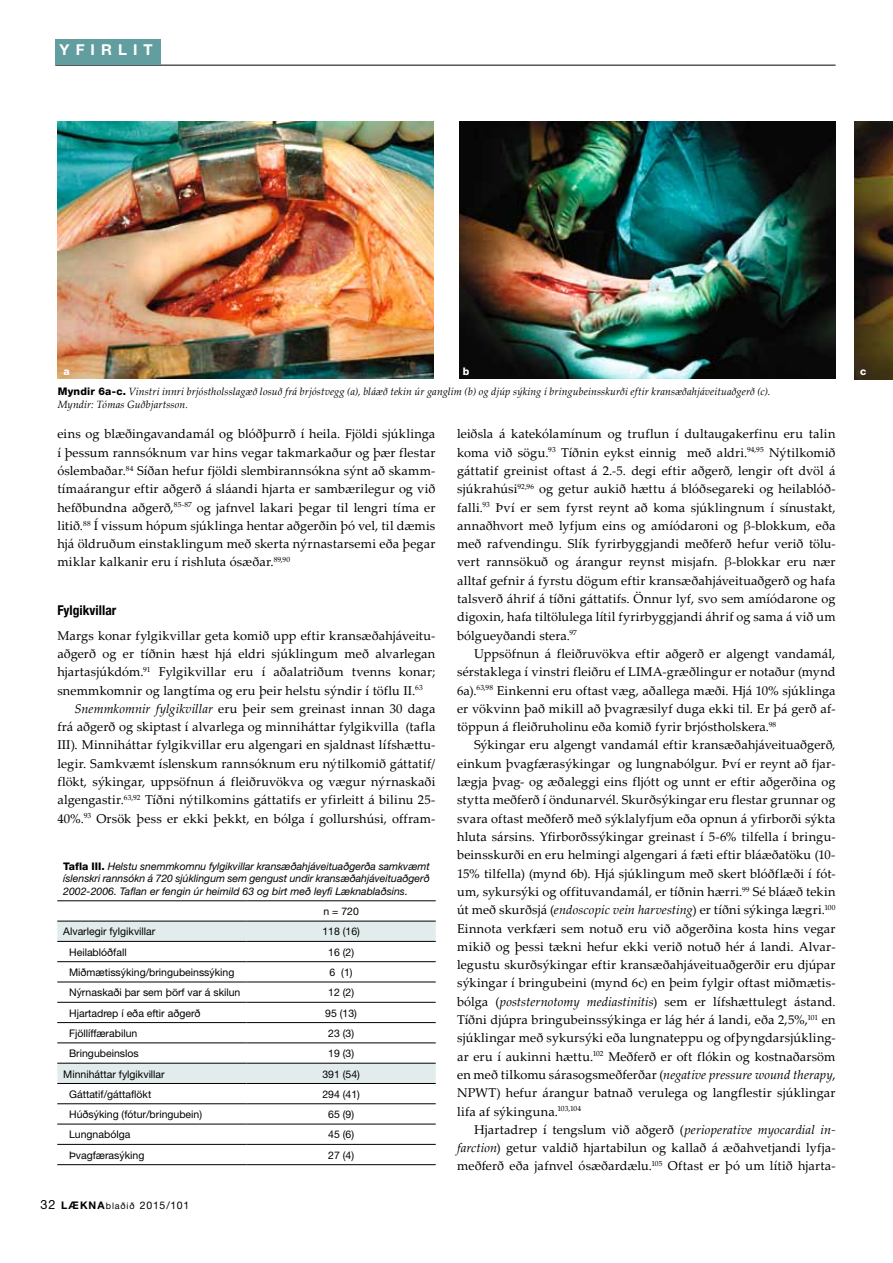
<style>
.page{position:relative;width:893px;height:1263px;background:#fff}
.page>*{position:absolute;margin:0;border:0;box-sizing:border-box;transform-origin:0 0}
.t1{font:700 15px "Helvetica Neue";color:#fff}
.t2{font:700 condensed 13.5px "Helvetica Neue";color:#000}
.t3{font:12.75px/18.3px "Palatino Linotype";letter-spacing:.01em;color:#000;text-align:justify}
.t4{font:10.5px "Helvetica Neue";color:#000}
.t5{font:italic 10.5px/12.5px "Helvetica Neue";color:#000;text-align:justify}
.t6{font:italic 10.5px/13.5px "Palatino Linotype";letter-spacing:.01em;color:#000}
.t7{font:800 10.5px "Helvetica Neue";color:#fff}
.s1{font-family:"Helvetica Neue";font-weight:800;font-style:normal}
.s2{font-style:italic}
.s3{font-weight:800;font-style:normal}
.s4{font-size:12.75px}
.s5{font-weight:700}
.s6{font-size:9px}
</style>
<div class="page">
<svg style="left:57px;top:922px;width:379px;height:161px"></svg>
<hr style="left:57px;top:900px;width:189px;height:1px;background:#000">
<hr style="left:246px;top:900px;width:190px;height:1px;background:#000">
<hr style="left:57px;top:921px;width:189px;height:1px;background:#000">
<hr style="left:246px;top:921px;width:190px;height:1px;background:#000">
<hr style="left:57px;top:941px;width:189px;height:1px;background:#000">
<hr style="left:246px;top:941px;width:190px;height:1px;background:#000">
<hr style="left:57px;top:961px;width:189px;height:1px;background:#000">
<hr style="left:246px;top:961px;width:190px;height:1px;background:#000">
<hr style="left:57px;top:982px;width:189px;height:1px;background:#000">
<hr style="left:246px;top:982px;width:190px;height:1px;background:#000">
<hr style="left:57px;top:1002px;width:189px;height:1px;background:#000">
<hr style="left:246px;top:1002px;width:190px;height:1px;background:#000">
<hr style="left:57px;top:1022px;width:189px;height:1px;background:#000">
<hr style="left:246px;top:1022px;width:190px;height:1px;background:#000">
<hr style="left:57px;top:1043px;width:189px;height:1px;background:#000">
<hr style="left:246px;top:1043px;width:190px;height:1px;background:#000">
<hr style="left:57px;top:1063px;width:189px;height:1px;background:#000">
<hr style="left:246px;top:1063px;width:190px;height:1px;background:#000">
<hr style="left:57px;top:1083px;width:189px;height:1px;background:#000">
<hr style="left:246px;top:1083px;width:190px;height:1px;background:#000">
<hr style="left:57px;top:1103px;width:189px;height:1px;background:#000">
<hr style="left:246px;top:1103px;width:190px;height:1px;background:#000">
<hr style="left:57px;top:1124px;width:189px;height:1px;background:#000">
<hr style="left:246px;top:1124px;width:190px;height:1px;background:#000">
<hr style="left:57px;top:1144px;width:189px;height:1px;background:#000">
<hr style="left:246px;top:1144px;width:190px;height:1px;background:#000">
<hr style="left:57px;top:1164px;width:189px;height:1px;background:#000">
<hr style="left:246px;top:1164px;width:190px;height:1px;background:#000">
<img style="left:855px;top:122px;width:38px;height:257px">
<img style="left:459px;top:122px;width:377px;height:256px">
<img style="left:58px;top:122px;width:376px;height:256px">
<hr style="left:55px;top:65px;width:781px;height:1px;background:#000">
<div style="left:55px;top:39px;width:106px;height:26px;background:#629e9f"></div>
<p class="t1" style="left:59px;top:41px;width:95px">YFI RLI T</p>
<p class="t7" style="left:64px;top:365px;width:8px">a</p>
<p class="t7" style="left:463px;top:365px;width:8px">b</p>
<p class="t7" style="left:860px;top:365px;width:8px">c</p>
<p class="t6" style="left:58px;top:384px;width:714px"><span class="s1">Myndir 6a-c.</span> Vinstri innri brjóstholsslagæð losuð frá brjóstvegg (a), bláæð tekin úr ganglim (b) og djúp sýking í bringubeinsskurði eftir kransæðahjáveituaðgerð (c).<br>Myndir: Tómas Guðbjartsson.</p>
<p class="t3" style="left:57px;top:424px;width:380px">eins og blæðingavandamál og blóðþurrð í heila. Fjöldi sjúklinga í þessum rannsóknum var hins vegar takmarkaður og þær flestar óslembaðar.<sup>84</sup> Síðan hefur fjöldi slembirannsókna sýnt að skamm&shy;tímaárangur eftir aðgerð á sláandi hjarta er sambærilegur og við hefðbundna aðgerð,<sup>85-87</sup> og jafnvel lakari þegar til lengri tíma er litið.<sup>88</sup> Í vissum hópum sjúklinga hentar aðgerðin þó vel, til dæmis hjá öldruðum einstaklingum með skerta nýrnastarsemi eða þegar miklar kalkanir eru í rishluta ósæðar.<sup>89,90</sup></p>
<p class="t2" style="left:57px;top:602px;width:60px">Fylgikvillar</p>
<p class="t3" style="left:57px;top:626px;width:379px">Margs konar fylgikvillar geta komið upp eftir kransæðahjáveitu-</p>
<p class="t3" style="left:57px;top:644px;width:379px">aðgerð og er tíðnin hæst hjá eldri sjúklingum með alvarlegan</p>
<p class="t3" style="left:57px;top:662px;width:379px">hjartasjúkdóm.<sup>91</sup> Fylgikvillar eru í aðalatriðum tvenns konar;</p>
<p class="t3" style="left:57px;top:681px;width:367px">snemmkomnir og langtíma og eru þeir helstu sýndir í töflu II.<sup>63</sup></p>
<p class="t3" style="left:74px;top:699px;width:362px"><span class="s2">Snemmkomnir fylgikvillar</span> eru þeir sem greinast innan 30 daga</p>
<p class="t3" style="left:57px;top:717px;width:380px">frá aðgerð og skiptast í alvarlega og minniháttar fylgikvilla (tafla</p>
<p class="t3" style="left:57px;top:735px;width:379px">III). Minniháttar fylgikvillar eru algengari en sjaldnast lífshættu-</p>
<p class="t3" style="left:57px;top:754px;width:379px">legir. Samkvæmt íslenskum rannsóknum eru nýtilkomið gáttatif/</p>
<p class="t3" style="left:57px;top:772px;width:379px">flökt, sýkingar, uppsöfnun á fleiðruvökva og vægur nýrnaskaði</p>
<p class="t3" style="left:57px;top:790px;width:379px">algengastir.<sup>63,92</sup> Tíðni nýtilkomins gáttatifs er yfirleitt á bilinu 25-</p>
<p class="t3" style="left:57px;top:809px;width:380px">40%.<sup>93</sup> Orsök þess er ekki þekkt, en bólga í gollurshúsi, offram-</p>
<p class="t5" style="left:63px;top:860px;width:368px"><span class="s3">Tafla III.</span> Helstu snemmkomnu fylgikvillar kransæðahjáveituaðgerða samkvæmt íslenskri rannsókn á 720 sjúklingum sem gengust undir kransæðahjáveituaðgerð 2002-2006. Taflan er fengin úr heimild 63 og birt með leyfi Læknablaðsins.</p>
<p class="t4" style="left:323px;top:905px;width:37px">n = 720</p>
<p class="t4" style="left:63px;top:925px;width:94px">Alvarlegir fylgikvillar</p>
<p class="t4" style="left:322px;top:925px;width:39px">118 (16)</p>
<p class="t4" style="left:69px;top:946px;width:59px">Heilablóðfall</p>
<p class="t4" style="left:328px;top:946px;width:27px">16 (2)</p>
<p class="t4" style="left:69px;top:966px;width:167px">Miðmætissýking/bringubeinssýking</p>
<p class="t4" style="left:330px;top:966px;width:24px">6 (1)</p>
<p class="t4" style="left:69px;top:986px;width:173px">Nýrnaskaði þar sem þörf var á skilun</p>
<p class="t4" style="left:328px;top:986px;width:27px">12 (2)</p>
<p class="t4" style="left:69px;top:1006px;width:133px">Hjartadrep í eða eftir aðgerð</p>
<p class="t4" style="left:325px;top:1006px;width:33px">95 (13)</p>
<p class="t4" style="left:69px;top:1027px;width:70px">Fjöllíffærabilun</p>
<p class="t4" style="left:328px;top:1027px;width:27px">23 (3)</p>
<p class="t4" style="left:69px;top:1047px;width:71px">Bringubeinslos</p>
<p class="t4" style="left:328px;top:1047px;width:27px">19 (3)</p>
<p class="t4" style="left:63px;top:1067px;width:103px">Minniháttar fylgikvillar</p>
<p class="t4" style="left:322px;top:1067px;width:39px">391 (54)</p>
<p class="t4" style="left:69px;top:1088px;width:84px">Gáttatif/gáttaflökt</p>
<p class="t4" style="left:322px;top:1088px;width:39px">294 (41)</p>
<p class="t4" style="left:69px;top:1108px;width:135px">Húðsýking (fótur/bringubein)</p>
<p class="t4" style="left:328px;top:1108px;width:27px">65 (9)</p>
<p class="t4" style="left:69px;top:1128px;width:63px">Lungnabólga</p>
<p class="t4" style="left:328px;top:1128px;width:27px">45 (6)</p>
<p class="t4" style="left:69px;top:1149px;width:77px">Þvagfærasýking</p>
<p class="t4" style="left:328px;top:1149px;width:27px">27 (4)</p>
<p class="t4" style="left:40px;top:1199px;width:150px"><span class="s4">32</span> <span class="s5">LÆKNA</span><span class="s6">blaðið</span> 2015/101</p>
<p class="t3" style="left:457px;top:424px;width:380px">leiðsla á katekólamínum og truflun í dultaugakerfinu eru talin koma við sögu.<sup>93</sup> Tíðnin eykst einnig með aldri.<sup>94,95</sup> Nýtilkomið gáttatif greinist oftast á 2.-5. degi eftir aðgerð, lengir oft dvöl á sjúkrahúsi<sup>92,96</sup> og getur aukið hættu á blóðsegareki og heilablóð&shy;falli.<sup>93</sup> Því er sem fyrst reynt að koma sjúklingnum í sínustakt, annaðhvort með lyfjum eins og amíódaroni og β-blokkum, eða með rafvendingu. Slík fyrirbyggjandi meðferð hefur verið tölu&shy;vert rannsökuð og árangur reynst misjafn. β-blokkar eru nær alltaf gefnir á fyrstu dögum eftir kransæðahjáveituaðgerð og hafa talsverð áhrif á tíðni gáttatifs. Önnur lyf, svo sem amíódarone og digoxin, hafa tiltölulega lítil fyrirbyggjandi áhrif og sama á við um bólgueyðandi stera.<sup>97</sup></p>
<p class="t3" style="left:457px;top:644px;width:380px;text-indent:17px">Uppsöfnun á fleiðruvökva eftir aðgerð er algengt vandamál, sérstaklega í vinstri fleiðru ef LIMA-græðlingur er notaður (mynd 6a).<sup>63,98</sup> Einkenni eru oftast væg, aðallega mæði. Hjá 10% sjúklinga er vökvinn það mikill að þvagræsilyf duga ekki til. Er þá gerð af&shy;töppun á fleiðruholinu eða komið fyrir brjóstholskera.<sup>98</sup></p>
<p class="t3" style="left:457px;top:735px;width:380px;text-indent:17px">Sýkingar eru algengt vandamál eftir kransæðahjáveituaðgerð, einkum þvagfærasýkingar og lungnabólgur. Því er reynt að fjar&shy;lægja þvag- og æðaleggi eins fljótt og unnt er eftir aðgerðina og stytta meðferð í öndunarvél. Skurðsýkingar eru flestar grunnar og svara oftast meðferð með sýklalyfjum eða opnun á yfirborði sýkta hluta sársins. Yfirborðssýkingar greinast í 5-6% tilfella í bringu&shy;beinsskurði en eru helmingi algengari á fæti eftir bláæðatöku (10- 15% tilfella) (mynd 6b). Hjá sjúklingum með skert blóðflæði í fót&shy;um, sykursýki og offituvandamál, er tíðnin hærri.<sup>99</sup> Sé bláæð tekin út með skurðsjá (<span class="s2">endoscopic vein harvesting</span>) er tíðni sýkinga lægri.<sup>100<br></sup>Einnota verkfæri sem notuð eru við aðgerðina kosta hins vegar mikið og þessi tækni hefur ekki verið notuð hér á landi. Alvar&shy;legustu skurðsýkingar eftir kransæðahjáveituaðgerðir eru djúpar sýkingar í bringubeini (mynd 6c) en þeim fylgir oftast miðmætis&shy;bólga (<span class="s2">poststernotomy mediastinitis</span>) sem er lífshættulegt ástand.<br>Tíðni djúpra bringubeinssýkinga er lág hér á landi, eða 2,5%,<sup>101</sup> en sjúklingar með sykursýki eða lungnateppu og ofþyngdarsjúkling&shy;ar eru í aukinni hættu.<sup>102</sup> Meðferð er oft flókin og kostnaðarsöm en með tilkomu sárasogsmeðferðar (<span class="s2">negative pressure wound therapy</span>, NPWT) hefur árangur batnað verulega og langflestir sjúklingar lifa af sýkinguna.<sup>103,104</sup></p>
<p class="t3" style="left:457px;top:1120px;width:380px;text-indent:17px">Hjartadrep í tengslum við aðgerð (<span class="s2">perioperative myocardial in&shy;farction</span>) getur valdið hjartabilun og kallað á æðahvetjandi lyfja&shy;meðferð eða jafnvel ósæðardælu.<sup>105</sup> Oftast er þó um lítið hjarta-</p>
</div>
